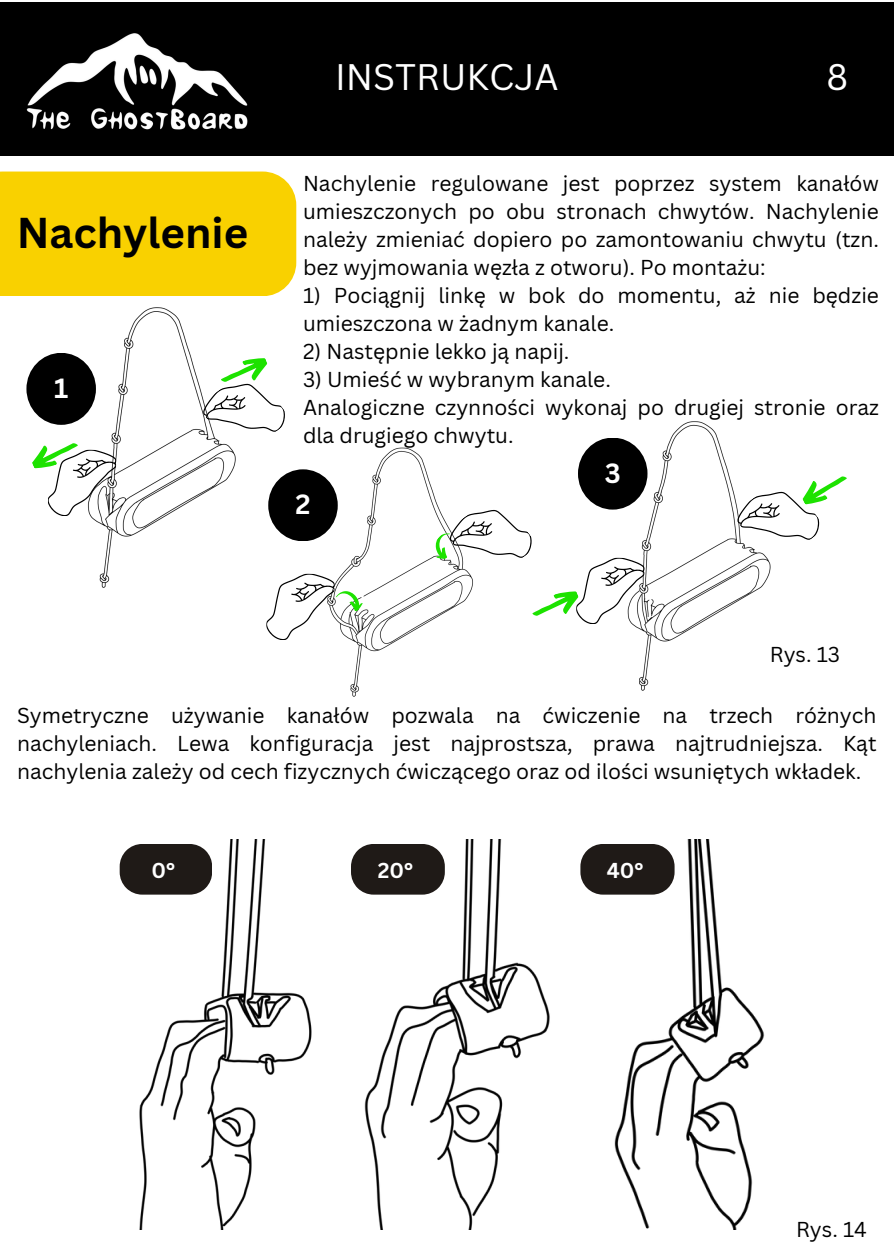
<style>
.page{position:relative;width:894px;height:1258px;background:#fff}
.page>*{position:absolute;margin:0;border:0;box-sizing:border-box;transform-origin:0 0}
.t1{font:700 42px "Canva Sans";color:#000}
.t2{font:36px "Canva Sans";color:#fff}
.t3{font:700 27px "Canva Sans";color:#fff}
.t4{font:21px/27.9px "Canva Sans";color:#000;text-align:justify}
.t5{font:700 21px "Canva Sans";color:#fff}
</style>
<div class="page">
<div style="left:0;top:171px;width:296px;height:125px;background:#f9d100"></div>
<img style="left:600px;top:421px;width:171px;height:270px">
<img style="left:308px;top:447px;width:125px;height:250px">
<img style="left:67px;top:307px;width:208px;height:281px">
<svg style="left:197px;top:353px;width:88px;height:107px"></svg>
<svg style="left:32px;top:433px;width:85px;height:85px"></svg>
<svg style="left:266px;top:572px;width:96px;height:70px"></svg>
<svg style="left:731px;top:467px;width:116px;height:101px"></svg>
<svg style="left:427px;top:492px;width:217px;height:134px"></svg>
<div style="left:26px;top:353px;width:70px;height:72px;background:#000;border-radius:50%"></div>
<div style="left:268px;top:469px;width:69px;height:72px;background:#000;border-radius:50%"></div>
<div style="left:577px;top:438px;width:70px;height:71px;background:#000;border-radius:50%"></div>
<div style="left:0;top:3px;width:893px;height:153px;background:#000"></div>
<img style="left:0;top:2px;width:266px;height:223px">
<img style="left:689px;top:840px;width:76px;height:389px">
<img style="left:454px;top:840px;width:235px;height:389px">
<img style="left:119px;top:840px;width:335px;height:389px">
<svg style="left:120px;top:844px;width:92px;height:50px;background:#322d2a"></svg>
<svg style="left:351px;top:844px;width:93px;height:50px;background:#312c2a"></svg>
<svg style="left:580px;top:844px;width:94px;height:50px;background:#322e2b"></svg>
<p class="t1" style="left:17px;top:203px;width:233px">Nachylenie</p>
<p class="t3" style="left:54px;top:369px;width:16px">1</p>
<p class="t2" style="left:335px;top:52px;width:225px">INSTRUKCJA</p>
<p class="t2" style="left:826px;top:52px;width:23px">8</p>
<p class="t4" style="left:303px;top:169px;width:577px">Nachylenie regulowane jest poprzez system kanałów umieszczonych po obu stronach chwytów. Nachylenie należy zmieniać dopiero po zamontowaniu chwytu (tzn. bez wyjmowania węzła z otworu). Po montażu:</p>
<p class="t4" style="left:303px;top:281px;width:577px">1) Pociągnij linkę w bok do momentu, aż nie będzie umieszczona w żadnym kanale.</p>
<p class="t4" style="left:303px;top:337px;width:268px">2) Następnie lekko ją napij.</p>
<p class="t4" style="left:303px;top:365px;width:309px">3) Umieść w wybranym kanale.</p>
<p class="t4" style="left:303px;top:393px;width:577px">Analogiczne czynności wykonaj po drugiej stronie oraz dla drugiego chwytu.</p>
<p class="t3" style="left:295px;top:485px;width:17px">2</p>
<p class="t3" style="left:604px;top:454px;width:17px">3</p>
<p class="t4" style="left:769px;top:640px;width:72px">Rys. 13</p>
<p class="t4" style="left:17px;top:701px;width:860px">Symetryczne używanie kanałów pozwala na ćwiczenie na trzech różnych nachyleniach. Lewa konfiguracja jest najprostsza, prawa najtrudniejsza. Kąt nachylenia zależy od cech fizycznych ćwiczącego oraz od ilości wsuniętych wkładek.</p>
<p class="t5" style="left:151px;top:855px;width:25px">0°</p>
<p class="t5" style="left:377px;top:855px;width:37px">20°</p>
<p class="t5" style="left:606px;top:855px;width:38px">40°</p>
<p class="t4" style="left:795px;top:1214px;width:72px">Rys. 14</p>
</div>
